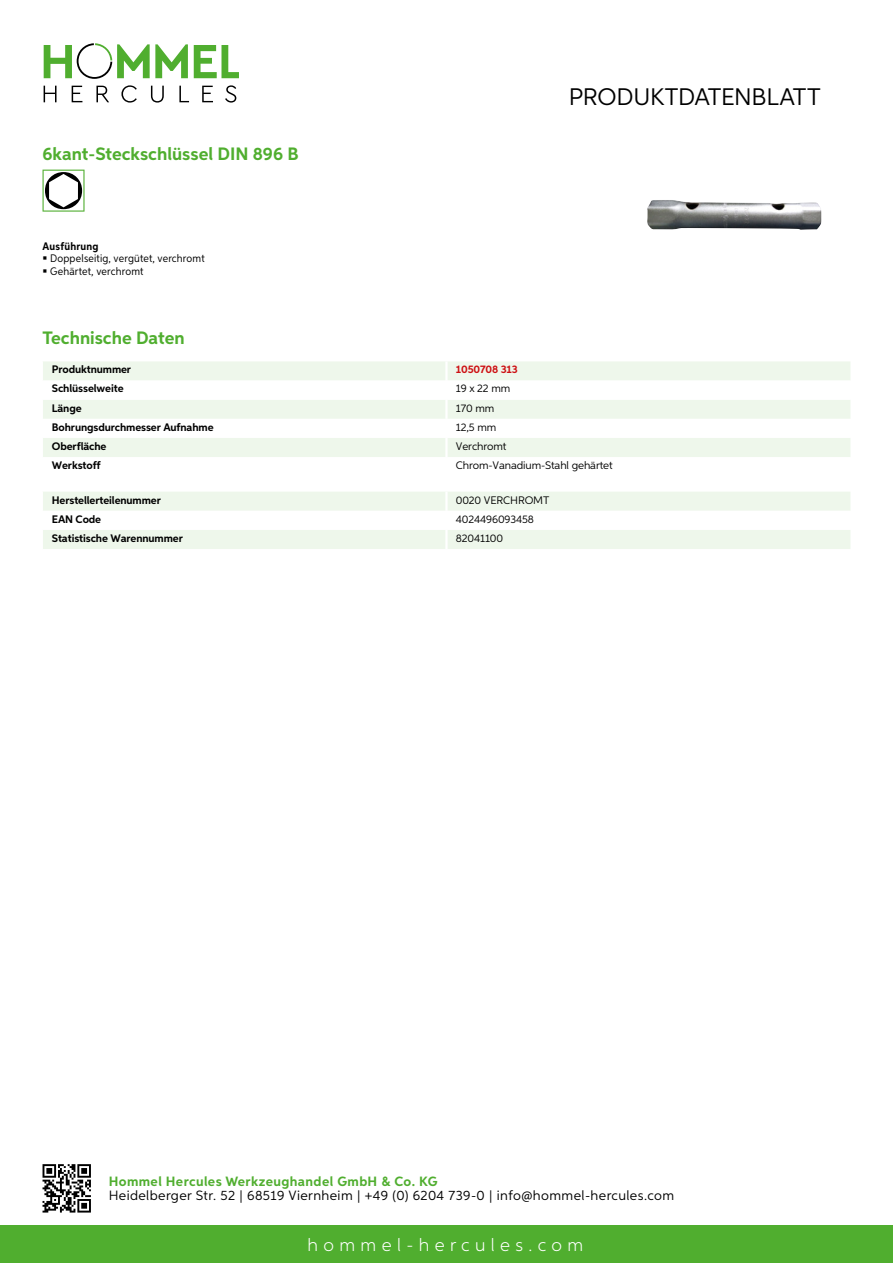
<style>
.page{position:relative;width:893px;height:1263px;background:#fff}
.page>*{position:absolute;margin:0;border:0;box-sizing:border-box;transform-origin:0 0}
.t1{font:24px "Aspira";letter-spacing:-.01em;color:#000}
.t2{font:700 18px "Aspira";color:#50ae2f}
.t3{font:300 18px "Aspira";letter-spacing:.3em;color:#fff}
.t4{font:13.5px "Aspira";letter-spacing:.03em;color:#000}
.t5{font:700 13.5px "Aspira";letter-spacing:.03em;color:#50ae2f}
.t6{font:700 10.95px "Aspira";letter-spacing:-.01em;color:#000}
.t7{font:10.95px "Aspira";letter-spacing:-.01em;color:#000}
.t8{font:10.95px/12.8px "Aspira Nar";letter-spacing:.015em;color:#000}
.t9{font:700 10.95px "Aspira";letter-spacing:-.01em;color:#cd1013}
.t10{font:700 10.95px "Aspira Nar";letter-spacing:.02em;color:#000}
</style>
<div class="page">
<div style="left:0;top:1226px;width:893px;height:37px;background:#50ae2f"></div>
<svg style="left:43px;top:1164px;width:48px;height:48px"></svg>
<svg style="left:194px;top:45px;width:45px;height:33px"></svg>
<svg style="left:44px;top:43px;width:144px;height:36px"></svg>
<svg style="left:44px;top:86px;width:13px;height:16px"></svg>
<svg style="left:72px;top:86px;width:10px;height:16px"></svg>
<svg style="left:96px;top:86px;width:13px;height:16px"></svg>
<svg style="left:121px;top:85px;width:16px;height:18px"></svg>
<svg style="left:151px;top:86px;width:13px;height:17px"></svg>
<svg style="left:179px;top:86px;width:10px;height:16px"></svg>
<svg style="left:202px;top:86px;width:11px;height:16px"></svg>
<svg style="left:225px;top:85px;width:11px;height:18px"></svg>
<div style="left:43px;top:361px;width:807px;height:19px;background:#eef7eb"></div>
<svg style="left:43px;top:400px;width:807px;height:57px;fill:#eef7eb"></svg>
<hr style="left:445px;top:361px;width:3px;height:20px;background:#fff">
<hr style="left:445px;top:400px;width:3px;height:19px;background:#fff">
<hr style="left:445px;top:419px;width:3px;height:19px;background:#fff">
<hr style="left:445px;top:438px;width:3px;height:19px;background:#fff">
<svg style="left:43px;top:492px;width:807px;height:57px"></svg>
<hr style="left:445px;top:530px;width:3px;height:19px;background:#fff">
<svg style="left:43px;top:170px;width:42px;height:42px"></svg>
<img style="left:647px;top:200px;width:175px;height:30px">
<h2 class="t2" style="left:43px;top:142px;width:258px">6kant-Steckschlüssel DIN 896 B</h2>
<p class="t10" style="left:43px;top:239px;width:58px">Ausführung</p>
<p class="t8" style="left:50px;top:252px;width:156px">Doppelseitig, vergütet, verchromt<br>Gehärtet, verchromt</p>
<h1 class="t1" style="left:569px;top:82px;width:253px">Produktdatenblatt</h1>
<h2 class="t2" style="left:43px;top:327px;width:144px">Technische Daten</h2>
<p class="t6" style="left:52px;top:363px;width:81px">Produktnummer</p>
<p class="t9" style="left:456px;top:363px;width:63px">1050708 313</p>
<p class="t6" style="left:52px;top:382px;width:73px">Schlüsselweite</p>
<p class="t7" style="left:456px;top:382px;width:56px">19 x 22 mm</p>
<p class="t6" style="left:52px;top:401px;width:31px">Länge</p>
<p class="t7" style="left:456px;top:401px;width:40px">170 mm</p>
<p class="t6" style="left:52px;top:420px;width:163px">Bohrungsdurchmesser Aufnahme</p>
<p class="t7" style="left:456px;top:420px;width:42px">12,5 mm</p>
<p class="t6" style="left:52px;top:439px;width:56px">Oberfläche</p>
<p class="t7" style="left:456px;top:439px;width:52px">Verchromt</p>
<p class="t6" style="left:52px;top:458px;width:50px">Werkstoff</p>
<p class="t7" style="left:456px;top:459px;width:158px">Chrom-Vanadium-Stahl gehärtet</p>
<p class="t6" style="left:52px;top:493px;width:111px">Herstellerteilenummer</p>
<p class="t7" style="left:456px;top:493px;width:95px">0020 VERCHROMT</p>
<p class="t6" style="left:52px;top:512px;width:51px">EAN Code</p>
<p class="t7" style="left:456px;top:512px;width:80px">4024496093458</p>
<p class="t6" style="left:52px;top:531px;width:132px">Statistische Warennummer</p>
<p class="t7" style="left:456px;top:531px;width:49px">82041100</p>
<p class="t5" style="left:109px;top:1172px;width:330px">Hommel Hercules Werkzeughandel GmbH &amp; Co. KG</p>
<p class="t4" style="left:109px;top:1187px;width:567px">Heidelberger Str. 52 | 68519 Viernheim | +49 (0) 6204 739-0 | info@hommel-hercules.com</p>
<h2 class="t3" style="left:307px;top:1234px;width:277px">hommel-hercules.com</h2>
</div>
